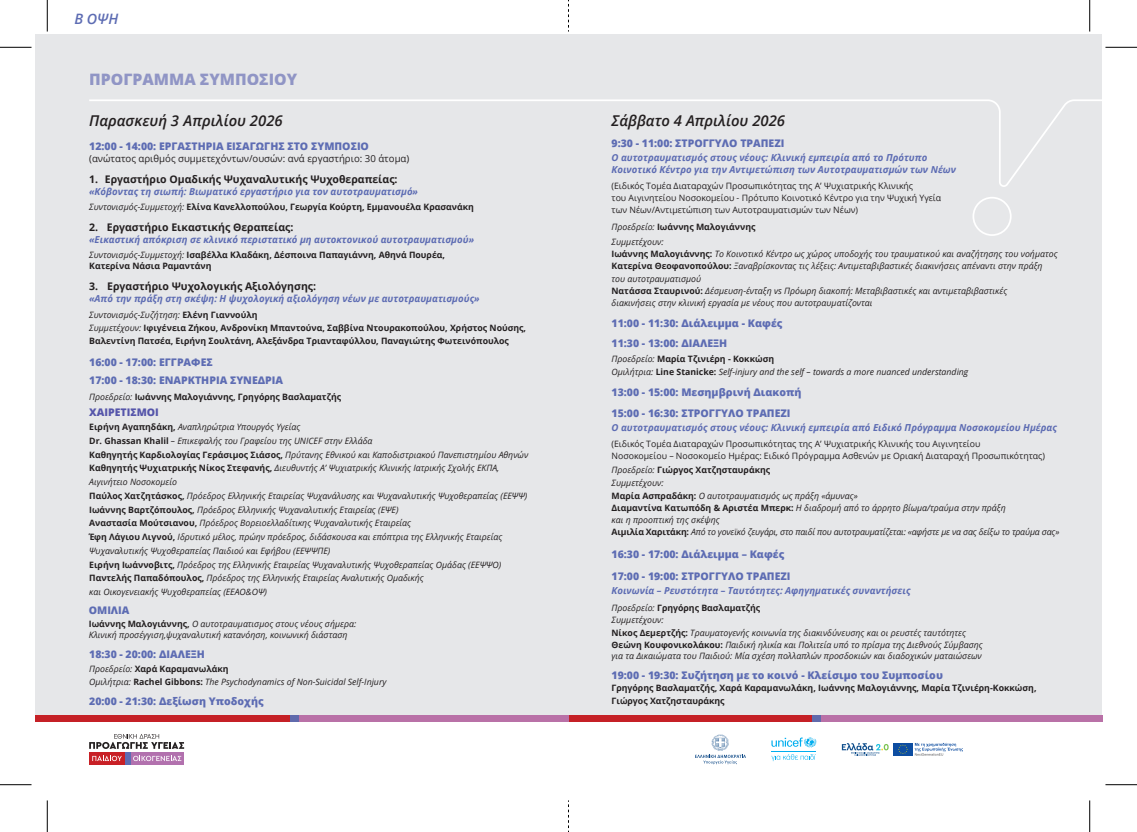
<style>
.page{position:relative;width:1137px;height:832px;background:#fff}
.page>*{position:absolute;margin:0;border:0;box-sizing:border-box;transform-origin:0 0}
.t1{font:800 15.75px "Open Sans";color:#9095c5}
.t2{font:italic 600 14.88px "Open Sans";color:#231f20}
.t3{font:italic 600 14.35px "Open Sans";color:#5d6cb3}
.t4{font:800 10.5px/20.6px "Open Sans";color:#5d6cb3}
.t5{font:700 10.5px "Open Sans";color:#231f20}
.t6{font:800 10.5px "Open Sans";color:#55a}
.t7{font:italic 700 9.62px/12.1px "Open Sans";color:#5d6cb3}
.t8{font:9.62px "Open Sans";color:#231f20}
.t9{font:italic 8.75px/13.7px "Open Sans";color:#231f20}
.t10{font:700 8.75px/13.2px "Open Sans";color:#231f20}
.t11{font:8.75px/12.1px "Open Sans";color:#231f20}
.s1{font-weight:400;font-style:italic}
.s2{font-weight:700;font-style:normal}
</style>
<div class="page">
<div style="left:568px;top:35px;width:533px;height:686px;background:#e6e7e9"></div>
<div style="left:35px;top:35px;width:533px;height:686px;background:#e6e7e9"></div>
<div style="left:130px;top:751px;width:54px;height:13px;background:#b271ae"></div>
<div style="left:89px;top:751px;width:36px;height:13px;background:#c82026"></div>
<div style="left:125px;top:751px;width:5px;height:13px;background:#5d6cb3"></div>
<svg style="left:92px;top:755px;width:30px;height:5px"></svg>
<svg style="left:133px;top:755px;width:48px;height:5px"></svg>
<svg style="left:89px;top:734px;width:95px;height:14px"></svg>
<div style="left:972px;top:197px;width:39px;height:39px;border:2px solid #fff;border-radius:50%"></div>
<svg style="left:89px;top:99px;width:1012px;height:88px"></svg>
<hr style="left:771px;top:750px;width:44px;height:1px;background:#00aeef">
<svg style="left:771px;top:737px;width:45px;height:10px"></svg>
<svg style="left:771px;top:754px;width:44px;height:6px"></svg>
<svg style="left:695px;top:734px;width:50px;height:30px"></svg>
<div style="left:893px;top:742px;width:19px;height:13px;background:#0d4da1"></div>
<svg style="left:898px;top:744px;width:9px;height:9px"></svg>
<svg style="left:914px;top:742px;width:48px;height:13px"></svg>
<svg style="left:841px;top:743px;width:47px;height:12px"></svg>
<div style="left:820px;top:715px;width:281px;height:6px;background:#b971a7"></div>
<div style="left:568px;top:715px;width:243px;height:6px;background:#c52026"></div>
<div style="left:811px;top:715px;width:9px;height:6px;background:#606aac"></div>
<div style="left:299px;top:715px;width:269px;height:6px;background:#b971a7"></div>
<div style="left:35px;top:715px;width:256px;height:6px;background:#c52026"></div>
<div style="left:291px;top:715px;width:8px;height:6px;background:#606aac"></div>
<hr style="left:47px;top:0;width:1px;height:32px;background:#000">
<hr style="left:0;top:47px;width:32px;height:1px;background:#000">
<hr style="left:0;top:784px;width:32px;height:1px;background:#000">
<hr style="left:47px;top:800px;width:1px;height:31px;background:#000">
<svg style="left:568px;top:0;width:1px;height:32px"></svg>
<svg style="left:568px;top:800px;width:1px;height:31px"></svg>
<hr style="left:1089px;top:0;width:1px;height:32px;background:#000">
<hr style="left:1105px;top:47px;width:31px;height:1px;background:#000">
<hr style="left:1105px;top:784px;width:31px;height:1px;background:#000">
<hr style="left:1089px;top:800px;width:1px;height:31px;background:#000">
<h3 class="t3" style="left:74px;top:9px;width:45px">Β ΟΨΗ</h3>
<h1 class="t1" style="left:89px;top:67px;width:209px">ΠΡΟΓΡΑΜΜΑ ΣΥΜΠΟΣΙΟΥ</h1>
<h2 class="t2" style="left:89px;top:110px;width:195px">Παρασκευή 3 Απριλίου 2026</h2>
<h2 class="t2" style="left:611px;top:110px;width:175px">Σάββατο 4 Απριλίου 2026</h2>
<p class="t4" style="left:89px;top:135px;width:281px">12:00 - 14:00: ΕΡΓΑΣΤΗΡΙΑ ΕΙΣΑΓΩΓΗΣ ΣΤΟ ΣΥΜΠΟΣΙΟ</p>
<p class="t8" style="left:89px;top:152px;width:321px">(ανώτατος αριθμός συμμετεχόντων/ουσών: ανά εργαστήριο: 30 άτομα)</p>
<p class="t5" style="left:89px;top:171px;width:310px">1. Εργαστήριο Ομαδικής Ψυχαναλυτικής Ψυχοθεραπείας:</p>
<p class="t7" style="left:89px;top:185px;width:330px">«Κόβοντας τη σιωπή: Βιωματικό εργαστήριο για τον αυτοτραυματισμό»</p>
<p class="t10" style="left:89px;top:200px;width:386px"><span class="s1">Συντονισμός-Συμμετοχή:</span> Ελίνα Κανελλοπούλου, Γεωργία Κούρτη, Εμμανουέλα Κρασανάκη</p>
<p class="t5" style="left:89px;top:219px;width:206px">2. Εργαστήριο Εικαστικής Θεραπείας:</p>
<p class="t7" style="left:89px;top:233px;width:386px">«Εικαστική απόκριση σε κλινικό περιστατικό μη αυτοκτονικού αυτοτραυματισμού»</p>
<p class="t10" style="left:89px;top:249px;width:357px;line-height:11.2px"><span class="s1">Συντονισμός-Συμμετοχή:</span> Ισαβέλλα Κλαδάκη, Δέσποινα Παπαγιάννη, Αθηνά Πουρέα,<br>Κατερίνα Νάσια Ραμαντάνη</p>
<p class="t5" style="left:89px;top:278px;width:228px">3. Εργαστήριο Ψυχολογικής Αξιολόγησης:</p>
<p class="t7" style="left:89px;top:292px;width:392px">«Από την πράξη στη σκέψη: Η ψυχολογική αξιολόγηση νέων με αυτοτραυματισμούς»</p>
<p class="t10" style="left:89px;top:307px;width:438px"><span class="s1">Συντονισμός-Συζήτηση:</span> Ελένη Γιαννούλη<br><span class="s1">Συμμετέχουν:</span> Ιφιγένεια Ζήκου, Ανδρονίκη Μπαντούνα, Σαββίνα Ντουρακοπούλου, Χρήστος Νούσης,<br>Βαλεντίνη Πατσέα, Ειρήνη Σουλτάνη, Αλεξάνδρα Τριανταφύλλου, Παναγιώτης Φωτεινόπουλος</p>
<p class="t4" style="left:89px;top:351px;width:195px;line-height:18.7px">16:00 - 17:00: ΕΓΓΡΑΦΕΣ<br>17:00 - 18:30: ΕΝΑΡΚΤΗΡΙΑ ΣΥΝΕΔΡΙΑ</p>
<p class="t10" style="left:89px;top:390px;width:253px"><span class="s1">Προεδρείο:</span> Ιωάννης Μαλογιάννης, Γρηγόρης Βασλαματζής</p>
<p class="t6" style="left:89px;top:403px;width:71px">ΧΑΙΡΕΤΙΣΜΟΙ</p>
<p class="t9" style="left:89px;top:419px;width:440px"><span class="s2">Ειρήνη Αγαπηδάκη,</span> Αναπληρώτρια Υπουργός Υγείας<br><span class="s2">Dr. Ghassan Khalil</span> – Επικεφαλής του Γραφείου της UNICEF στην Ελλάδα<br><span class="s2">Καθηγητής Καρδιολογίας Γεράσιμος Σιάσος,</span> Πρύτανης Εθνικού και Καποδιστριακού Πανεπιστημίου Αθηνών <span class="s2">Καθηγητής Ψυχιατρικής Νίκος Στεφανής,</span> Διευθυντής Α’ Ψυχιατρικής Κλινικής Ιατρικής Σχολής ΕΚΠΑ, Αιγινήτειο Νοσοκομείο<br><span class="s2">Παύλος Χατζητάσκος,</span> Πρόεδρος Ελληνικής Εταιρείας Ψυχανάλυσης και Ψυχαναλυτικής Ψυχοθεραπείας (ΕΕΨΨ)<br><span class="s2">Ιωάννης Βαρτζόπουλος,</span> Πρόεδρος Ελληνικής Ψυχαναλυτικής Εταιρείας (ΕΨΕ)<br><span class="s2">Αναστασία Μούτσιανου,</span> Πρόεδρος Βορειοελλαδίτικης Ψυχαναλυτικής Εταιρείας<br><span class="s2">Έφη Λάγιου Λιγνού,</span> Ιδρυτικό μέλος, πρώην πρόεδρος, διδάσκουσα και επόπτρια της Ελληνικής Εταιρείας Ψυχαναλυτικής Ψυχοθεραπείας Παιδιού και Εφήβου (ΕΕΨΨΠΕ)<br><span class="s2">Ειρήνη Ιωάννοβιτς,</span> Πρόεδρος της Ελληνικής Εταιρείας Ψυχαναλυτικής Ψυχοθεραπείας Ομάδας (ΕΕΨΨΟ)<br><span class="s2">Παντελής Παπαδόπουλος,</span> Πρόεδρος της Ελληνικής Εταιρείας Αναλυτικής Ομαδικής<br>και Οικογενειακής Ψυχοθεραπείας (ΕΕΑΟ&amp;ΟΨ)</p>
<p class="t4" style="left:89px;top:599px;width:42px">ΟΜΙΛΙΑ</p>
<p class="t9" style="left:89px;top:617px;width:269px;line-height:11.2px"><span class="s2">Ιωάννης Μαλογιάννης,</span> Ο αυτοτραυματισμος στους νέους σήμερα:<br>Κλινική προσέγγιση,ψυχαναλυτική κατανόηση, κοινωνική διάσταση</p>
<p class="t4" style="left:89px;top:643px;width:117px">18:30 - 20:00: ΔΙΑΛΕΞΗ</p>
<p class="t9" style="left:89px;top:661px;width:299px;line-height:13px">Προεδρείο: <span class="s2">Χαρά Καραμανωλάκη<br></span>Ομιλήτρια: <span class="s2">Rachel Gibbons:</span> The Psychodynamics of Non-Suicidal Self-Injury</p>
<p class="t4" style="left:89px;top:690px;width:176px">20:00 - 21:30: Δεξίωση Υποδοχής</p>
<p class="t4" style="left:611px;top:133px;width:174px">9:30 - 11:00: ΣΤΡΟΓΓΥΛΟ ΤΡΑΠΕΖΙ</p>
<p class="t7" style="left:611px;top:151px;width:346px">Ο αυτοτραυματισμός στους νέους: Κλινική εμπειρία από το Πρότυπο<br>Κοινοτικό Κέντρο για την Αντιμετώπιση των Αυτοτραυματισμών των Νέων</p>
<p class="t11" style="left:611px;top:179px;width:331px">(Ειδικός Τομέα Διαταραχών Προσωπικότητας της Α’ Ψυχιατρικής Κλινικής<br>του Αιγινητείου Νοσοκομείου - Πρότυπο Κοινοτικό Κέντρο για την Ψυχική Υγεία των Νέων/Αντιμετώπιση των Αυτοτραυματισμών των Νέων)</p>
<p class="t9" style="left:611px;top:219px;width:145px;line-height:14.7px">Προεδρείο: <span class="s2">Ιωάννης Μαλογιάννης<br></span>Συμμετέχουν:</p>
<p class="t9" style="left:611px;top:247px;width:447px;line-height:12.2px"><span class="s2">Ιωάννης Μαλογιάννης:</span> Το Κοινοτικό Κέντρο ως χώρος υποδοχής του τραυματικού και αναζήτησης του νοήματος <span class="s2">Κατερίνα Θεοφανοπούλου:</span> Ξαναβρίσκοντας τις λέξεις: Αντιμεταβιβαστικές διακινήσεις απέναντι στην πράξη του αυτοτραυματισμού<br><span class="s2">Νατάσσα Σταυρινού:</span> Δέσμευση-ένταξη vs Πρόωρη διακοπή: Μεταβιβαστικές και αντιμεταβιβαστικές<br>διακινήσεις στην κλινική εργασία με νέους που αυτοτραυματίζονται</p>
<p class="t4" style="left:611px;top:312px;width:172px">11:00 - 11:30: Διάλειμμα - Καφές<br>11:30 - 13:00: ΔΙΑΛΕΞΗ</p>
<p class="t4" style="left:611px;top:381px;width:191px">13:00 - 15:00: Μεσημβρινή Διακοπή</p>
<p class="t9" style="left:611px;top:352px;width:358px;line-height:13px">Προεδρείο: <span class="s2">Μαρία Τζινιέρη - Κοκκώση<br></span>Ομιλήτρια: <span class="s2">Line Stanicke:</span> Self-injury and the self – towards a more nuanced understanding</p>
<p class="t4" style="left:611px;top:402px;width:180px">15:00 - 16:30: ΣΤΡΟΓΓΥΛΟ ΤΡΑΠΕΖΙ</p>
<p class="t7" style="left:611px;top:421px;width:447px">Ο αυτοτραυματισμός στους νέους: Κλινική εμπειρία από Ειδικό Πρόγραμμα Νοσοκομείου Ημέρας</p>
<p class="t11" style="left:611px;top:437px;width:435px">(Ειδικός Τομέα Διαταραχών Προσωπικότητας της Α’ Ψυχιατρικής Κλινικής του Αιγινητείου<br>Νοσοκομείου – Νοσοκομείο Ημέρας: Ειδικό Πρόγραμμα Ασθενών με Οριακή Διαταραχή Προσωπικότητας)</p>
<p class="t9" style="left:611px;top:463px;width:449px;line-height:12.4px">Προεδρείο: <span class="s2">Γιώργος Χατζησταυράκης<br></span>Συμμετέχουν:<br><span class="s2">Μαρία Ασπραδάκη:</span> Ο αυτοτραυματισμός ως πράξη «άμυνας»<br><span class="s2">Διαμαντίνα Κατωπόδη &amp; Αριστέα Μπερκ:</span> Η διαδρομή από το άρρητο βίωμα/τραύμα στην πράξη<br>και η προοπτική της σκέψης<br><span class="s2">Αιμιλία Χαριτάκη:</span> Από το γονεϊκό ζευγάρι, στο παιδί που αυτοτραυματίζεται: «αφήστε με να σας δείξω το τραύμα σας»</p>
<p class="t4" style="left:611px;top:543px;width:174px">16:30 - 17:00: Διάλειμμα – Καφές</p>
<p class="t4" style="left:611px;top:565px;width:180px">17:00 - 19:00: ΣΤΡΟΓΓΥΛΟ ΤΡΑΠΕΖΙ</p>
<p class="t7" style="left:611px;top:583px;width:300px">Κοινωνία – Ρευστότητα – Ταυτότητες: Αφηγηματικές συναντήσεις</p>
<p class="t9" style="left:611px;top:600px;width:373px;line-height:12.5px">Προεδρείο: <span class="s2">Γρηγόρης Βασλαματζής<br></span>Συμμετέχουν:<br><span class="s2">Νίκος Δεμερτζής:</span> Τραυματογενής κοινωνία της διακινδύνευσης και οι ρευστές ταυτότητες <span class="s2">Θεώνη Κουφονικολάκου:</span> Παιδική ηλικία και Πολιτεία υπό το πρίσμα της Διεθνούς Σύμβασης</p>
<p class="t9" style="left:611px;top:648px;width:372px">για τα Δικαιώματα του Παιδιού: Μία σχέση πολλαπλών προσδοκιών και διαδοχικών ματαιώσεων</p>
<p class="t4" style="left:611px;top:664px;width:333px">19:00 - 19:30: Συζήτηση με το κοινό - Κλείσιμο του Συμποσίου</p>
<p class="t10" style="left:611px;top:681px;width:426px;line-height:12.2px">Γρηγόρης Βασλαματζής, Χαρά Καραμανωλάκη, Ιωάννης Μαλογιάννης, Μαρία Τζινιέρη-Κοκκώση,<br>Γιώργος Χατζησταυράκης</p>
</div>
